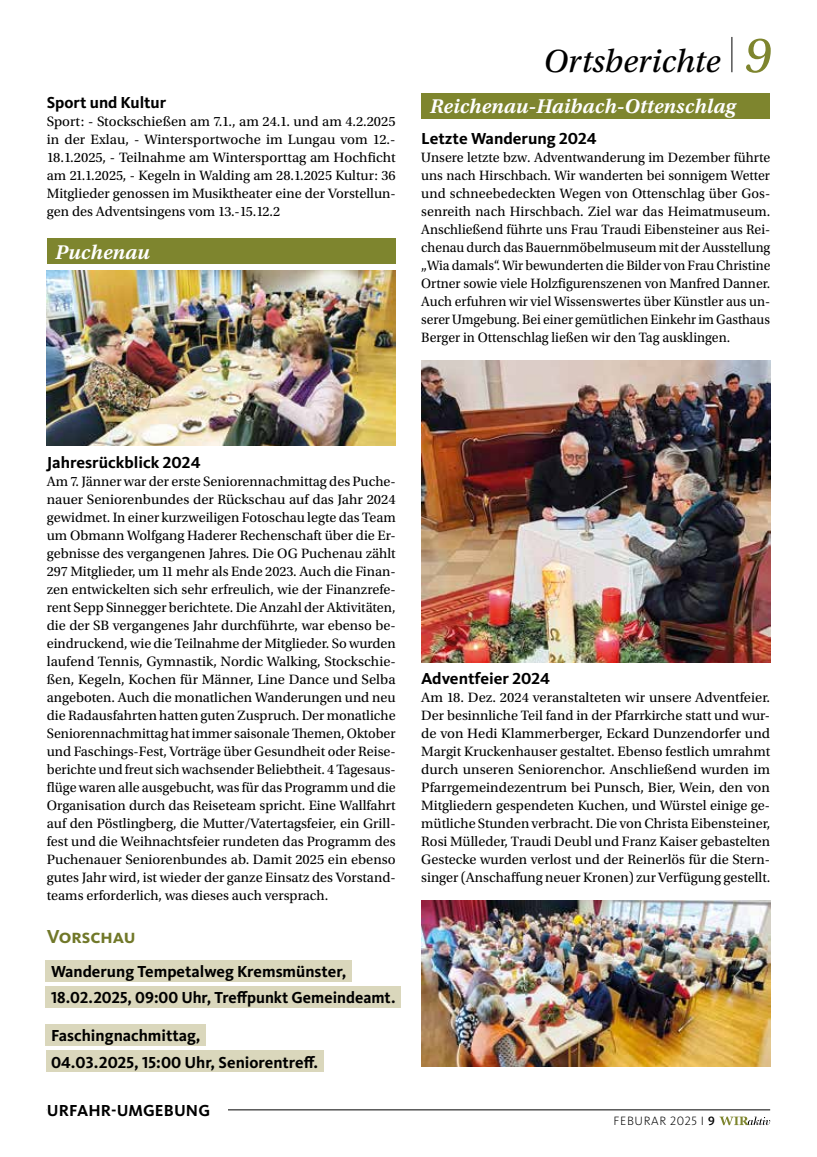
<style>
.page{position:relative;width:817px;height:1157px;background:#fff}
.page>*{position:absolute;margin:0;border:0;box-sizing:border-box;transform-origin:0 0}
.t1{font:33.75px "Utopia Std Capt It";color:#000}
.t2{font:21px "Utopia Std Semibold Capt It";color:#fff}
.t3{font:700 19.5px "Kievit OT";color:#717829}
.t4{font:700 16.5px/26.4px "Kievit OT";color:#000}
.t5{font:14.25px/18px "Utopia Std";color:#000;text-align:justify}
.t6{font:300 12.45px "Kievit OT";letter-spacing:.05em;color:#000}
.s1{font-size:52.65px;color:#7e852e}
.s2{font-weight:500}
</style>
<div class="page">
<hr style="left:731px;top:37px;width:1px;height:35px;background:#000">
<svg style="left:719px;top:1116px;width:51px;height:9px"></svg>
<hr style="left:47px;top:1109px;width:723px;height:1px;background:#000">
<div style="left:47px;top:1090px;width:180px;height:32px;background:#fff"></div>
<div style="left:47px;top:239px;width:348px;height:25px;background:#7e852e"></div>
<div style="left:46px;top:959px;width:305px;height:22px;background:#dad7bc"></div>
<div style="left:46px;top:986px;width:355px;height:22px;background:#dad7bc"></div>
<div style="left:46px;top:1024px;width:160px;height:22px;background:#dad7bc"></div>
<div style="left:46px;top:1050px;width:277px;height:22px;background:#dad7bc"></div>
<img style="left:47px;top:270px;width:348px;height:176px">
<div style="left:421px;top:94px;width:349px;height:25px;background:#7e852e"></div>
<img style="left:421px;top:360px;width:349px;height:302px">
<img style="left:421px;top:900px;width:349px;height:166px">
<p class="t4" style="left:47px;top:89px;width:121px">Sport und Kultur</p>
<p class="t5" style="left:47px;top:113px;width:350px">Sport: - Stockschießen am 7.1., am 24.1. und am 4.2.2025 in der Exlau, - Wintersportwoche im Lungau vom 12.- 18.1.2025, - Teilnahme am Wintersporttag am Hochficht am 21.1.2025, - Kegeln in Walding am 28.1.2025 Kultur: 36<br>Mitglieder genossen im Musiktheater eine der Vorstellun&shy;gen des Adventsingens vom 13.-15.12.2</p>
<h2 class="t2" style="left:55px;top:240px;width:96px">Puchenau</h2>
<h1 class="t1" style="left:543px;top:42px;width:228px">Ortsberichte <span class="s1">9</span></h1>
<h2 class="t2" style="left:429px;top:94px;width:307px">Reichenau-Haibach-Ottenschlag</h2>
<p class="t4" style="left:421px;top:125px;width:177px">Letzte Wanderung 2024</p>
<p class="t5" style="left:421px;top:149px;width:350px">Unsere letzte bzw. Adventwanderung im Dezember führte uns nach Hirschbach. Wir wanderten bei sonnigem Wetter und schneebedeckten Wegen von Ottenschlag über Gos&shy;senreith nach Hirschbach. Ziel war das Heimatmuseum.<br>Anschließend führte uns Frau Traudi Eibensteiner aus Rei&shy;chenau durch das Bauernmöbelmuseum mit der Ausstellung „Wia damals“. Wir bewunderten die Bilder von Frau Christine Ortner sowie viele Holzfigurenszenen von Manfred Danner.<br>Auch erfuhren wir viel Wissenswertes über Künstler aus un&shy;serer Umgebung. Bei einer gemütlichen Einkehr im Gasthaus Berger in Ottenschlag ließen wir den Tag ausklingen.</p>
<p class="t4" style="left:47px;top:449px;width:155px">Jahresrückblick 2024</p>
<p class="t5" style="left:47px;top:473px;width:350px">Am 7. Jänner war der erste Seniorennachmittag des Puche&shy;nauer Seniorenbundes der Rückschau auf das Jahr 2024 gewidmet. In einer kurzweiligen Fotoschau legte das Team um Obmann Wolfgang Haderer Rechenschaft über die Er&shy;gebnisse des vergangenen Jahres. Die OG Puchenau zählt 297 Mitglieder, um 11 mehr als Ende 2023. Auch die Finan&shy;zen entwickelten sich sehr erfreulich, wie der Finanzrefe&shy;rent Sepp Sinnegger berichtete. Die Anzahl der Aktivitäten, die der SB vergangenes Jahr durchführte, war ebenso be&shy;eindruckend, wie die Teilnahme der Mitglieder. So wurden laufend Tennis, Gymnastik, Nordic Walking, Stockschie&shy;ßen, Kegeln, Kochen für Männer, Line Dance und Selba angeboten. Auch die monatlichen Wanderungen und neu die Radausfahrten hatten guten Zuspruch. Der monatliche Seniorennachmittag hat immer saisonale Themen, Oktober und Faschings-Fest, Vorträge über Gesundheit oder Reise&shy;berichte und freut sich wachsender Beliebtheit. 4 Tagesaus&shy;flüge waren alle ausgebucht, was für das Programm und die Organisation durch das Reiseteam spricht. Eine Wallfahrt auf den Pöstlingberg, die Mutter/Vatertagsfeier, ein Grill&shy;fest und die Weihnachtsfeier rundeten das Programm des Puchenauer Seniorenbundes ab. Damit 2025 ein ebenso gutes Jahr wird, ist wieder der ganze Einsatz des Vorstand&shy;teams erforderlich, was dieses auch versprach.</p>
<h3 class="t3" style="left:47px;top:924px;width:90px">Vorschau</h3>
<p class="t4" style="left:51px;top:958px;width:346px">Wanderung Tempetalweg Kremsmünster,<br>18.02.2025, 09:00 Uhr, Treffpunkt Gemeindeamt.</p>
<p class="t4" style="left:51px;top:1022px;width:268px">Faschingnachmittag,<br>04.03.2025, 15:00 Uhr, Seniorentreff.</p>
<p class="t4" style="left:47px;top:1097px;width:165px">URFAHR-UMGEBUNG</p>
<p class="t4" style="left:421px;top:665px;width:130px">Adventfeier 2024</p>
<p class="t5" style="left:421px;top:689px;width:350px">Am 18. Dez. 2024 veranstalteten wir unsere Adventfeier.<br>Der besinnliche Teil fand in der Pfarrkirche statt und wur&shy;de von Hedi Klammerberger, Eckard Dunzendorfer und Margit Kruckenhauser gestaltet. Ebenso festlich umrahmt durch unseren Seniorenchor. Anschließend wurden im Pfarrgemeindezentrum bei Punsch, Bier, Wein, den von Mitgliedern gespendeten Kuchen, und Würstel einige ge&shy;mütliche Stunden verbracht. Die von Christa Eibensteiner, Rosi Mülleder, Traudi Deubl und Franz Kaiser gebastelten Gestecke wurden verlost und der Reinerlös für die Stern&shy;singer (Anschaffung neuer Kronen) zur Verfügung gestellt.</p>
<p class="t6" style="left:613px;top:1114px;width:103px">FEBURAR 2025 I <span class="s2">9</span></p>
</div>
